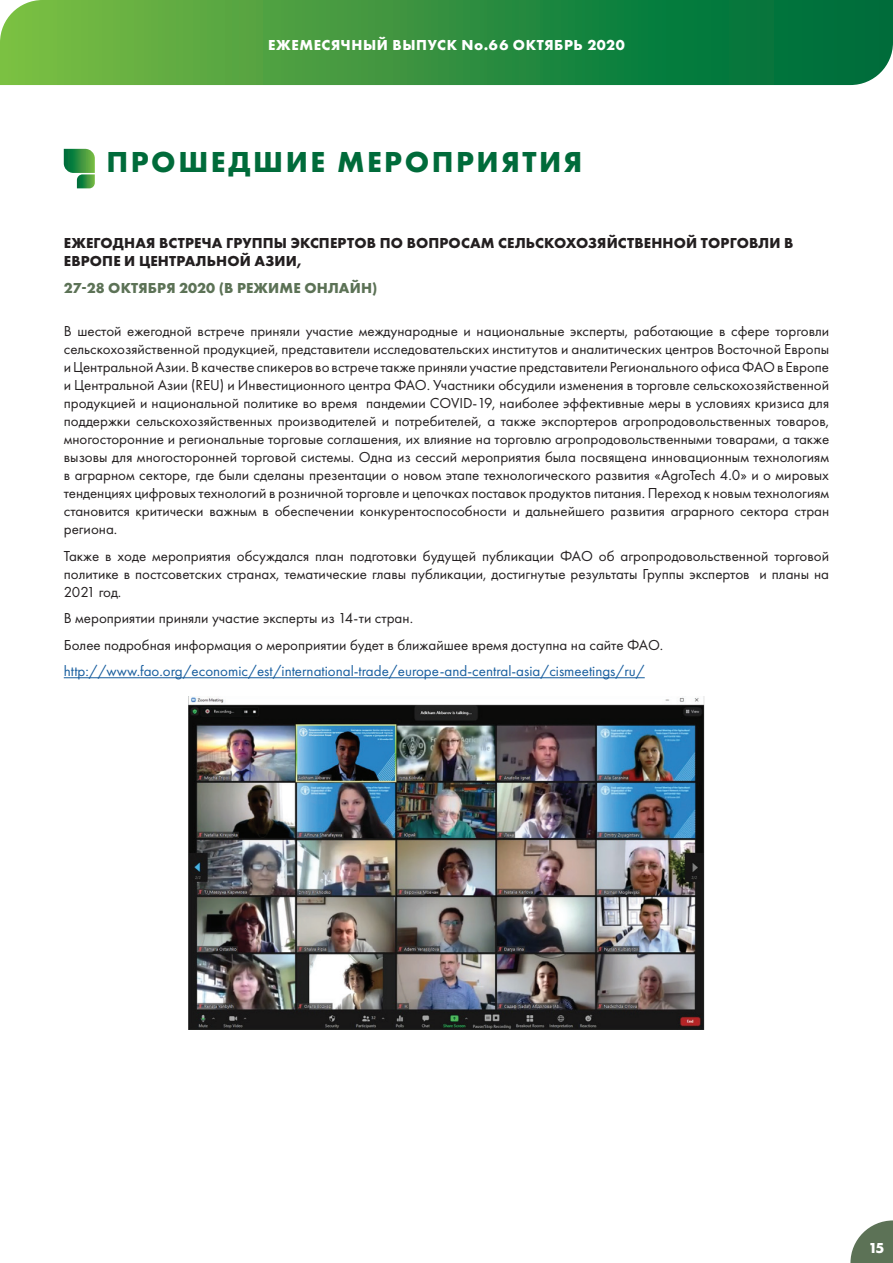
<style>
.page{position:relative;width:893px;height:1263px;background:#fff}
.page>*{position:absolute;margin:0;border:0;box-sizing:border-box;transform-origin:0 0}
.t1{font:700 30px "Futura PT";letter-spacing:.085em;color:#006b3a}
.t2{font:15px/18px "Futura PT";color:#231f20;text-align:justify}
.t3{font:700 15px/18px "Futura PT";letter-spacing:.01em;color:#231f20}
.t4{font:15px "Futura PT";color:#175d9e}
.t5{font:700 15px "Futura PT";letter-spacing:.04em;color:#fff}
.t6{font:700 15px "Futura PT";letter-spacing:.01em;color:#5c7256}
</style>
<div class="page">
<svg style="left:0;top:0;width:893px;height:85px;background:#359341"></svg>
<svg style="left:850px;top:1220px;width:43px;height:43px"></svg>
<img style="left:189px;top:697px;width:515px;height:332px">
<svg style="left:64px;top:149px;width:31px;height:39px"></svg>
<hr style="left:64px;top:677px;width:581px;height:1px;background:#175d9e">
<p class="t5" style="left:268px;top:35px;width:358px">ЕЖЕМЕСЯЧНЫЙ ВЫПУСК No.66 ОКТЯБРЬ 2020</p>
<h1 class="t1" style="left:106px;top:142px;width:478px">ПРОШЕДШИЕ МЕРОПРИЯТИЯ</h1>
<p class="t3" style="left:64px;top:234px;width:731px">ЕЖЕГОДНАЯ ВСТРЕЧА ГРУППЫ ЭКСПЕРТОВ ПО ВОПРОСАМ СЕЛЬСКОХОЗЯЙСТВЕННОЙ ТОРГОВЛИ В<br>ЕВРОПЕ И ЦЕНТРАЛЬНОЙ АЗИИ,</p>
<p class="t6" style="left:64px;top:278px;width:315px">27-28 ОКТЯБРЯ 2020 (В РЕЖИМЕ ОНЛАЙН)</p>
<p class="t2" style="left:64px;top:322px;width:767px">В шестой ежегодной встрече приняли участие международные и национальные эксперты, работающие в сфере торговли сельскохозяйственной продукцией, представители исследовательских институтов и аналитических центров Восточной Европы и Центральной Азии. В качестве спикеров во встрече также приняли участие представители Регионального офиса ФАО в Европе и Центральной Азии (REU) и Инвестиционного центра ФАО. Участники обсудили изменения в торговле сельскохозяйственной продукцией и национальной политике во время пандемии COVID-19, наиболее эффективные меры в условиях кризиса для поддержки сельскохозяйственных производителей и потребителей, а также экспортеров агропродовольственных товаров, многосторонние и региональные торговые соглашения, их влияние на торговлю агропродовольственными товарами, а также вызовы для многосторонней торговой системы. Одна из сессий мероприятия была посвящена инновационным технологиям в аграрном секторе, где были сделаны презентации о новом этапе технологического развития «AgroTech 4.0» и о мировых тенденциях цифровых технологий в розничной торговле и цепочках поставок продуктов питания. Переход к новым технологиям становится критически важным в обеспечении конкурентоспособности и дальнейшего развития аграрного сектора стран региона.</p>
<p class="t2" style="left:64px;top:547px;width:767px">Также в ходе мероприятия обсуждался план подготовки будущей публикации ФАО об агропродовольственной торговой политике в постсоветских странах, тематические главы публикации, достигнутые результаты Группы экспертов и планы на 2021 год.</p>
<p class="t2" style="left:64px;top:605px;width:601px;line-height:26.5px">В мероприятии приняли участие эксперты из 14-ти стран.<br>Более подробная информация о мероприятии будет в ближайшее время доступна на сайте ФАО.</p>
<p class="t4" style="left:64px;top:662px;width:582px">http://www.fao.org/economic/est/international-trade/europe-and-central-asia/cismeetings/ru/</p>
<p class="t5" style="left:868px;top:1238px;width:18px">15</p>
</div>
